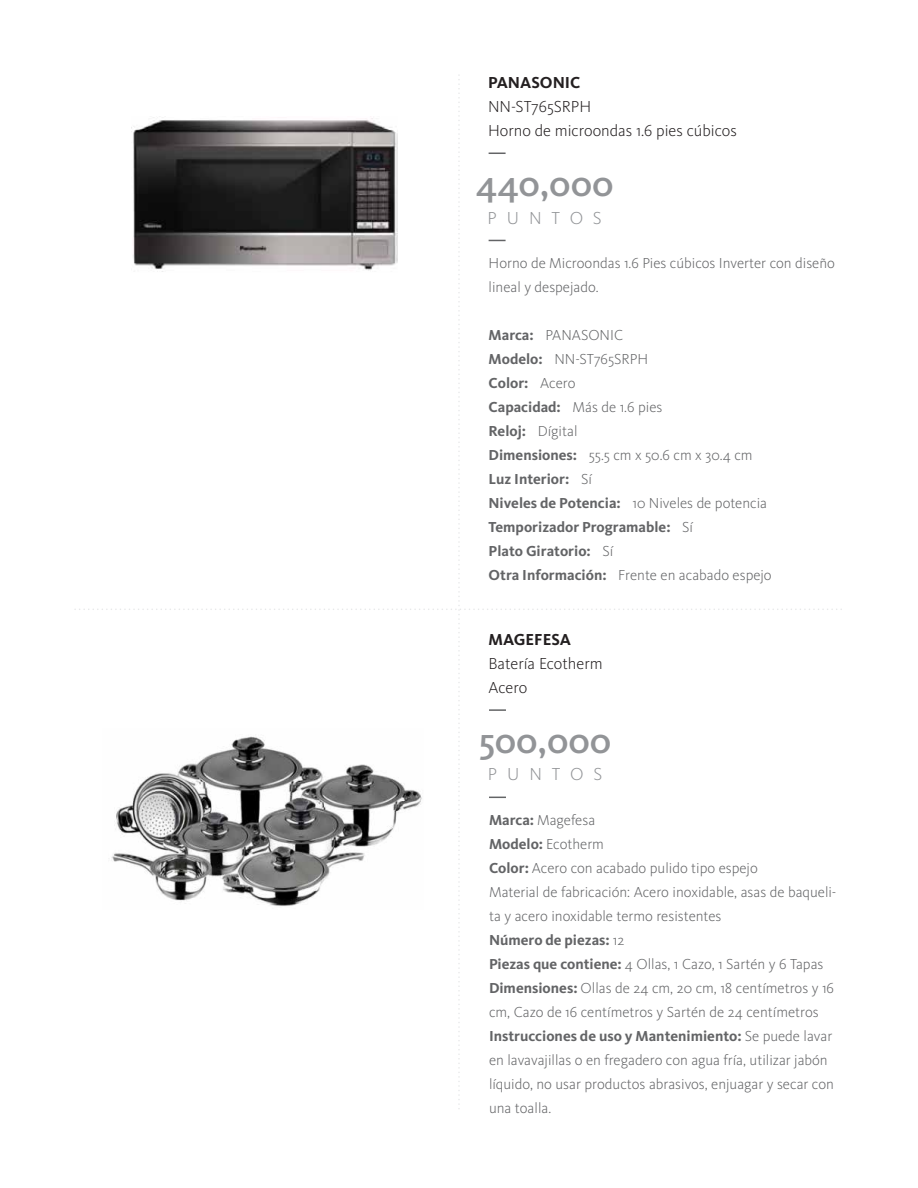
<style>
.page{position:relative;width:918px;height:1188px;background:#fff}
.page>*{position:absolute;margin:0;border:0;box-sizing:border-box;transform-origin:0 0}
.t1{font:500 37.2px "Kievit OT";color:#929497}
.t2{font:300 18px "Kievit OT";letter-spacing:.55em;color:#929497}
.t3{font:300 16.5px/24px "Kievit OT";color:#231f20}
.t4{font:700 16.5px "Kievit OT";color:#231f20}
.t5{font:300 15px/24px "Kievit OT";color:#636466}
.t6{font:700 15px/24px "Kievit OT";color:#636466}
.s1{font-weight:300}
.s2{font-weight:700}
</style>
<div class="page">
<img style="left:133px;top:117px;width:264px;height:155px">
<img style="left:111px;top:736px;width:311px;height:170px">
<p class="t4" style="left:488px;top:73px;width:94px">PANASONIC</p>
<p class="t3" style="left:488px;top:95px;width:250px">NN-ST765SRPH<br>Horno de microondas 1.6 pies cúbicos</p>
<h1 class="t1" style="left:476px;top:161px;width:139px">440,000</h1>
<p class="t2" style="left:488px;top:207px;width:116px">PUNTOS</p>
<p class="t5" style="left:489px;top:251px;width:348px">Horno de Microondas 1.6 Pies cúbicos Inverter con diseño lineal y despejado.</p>
<p class="t6" style="left:489px;top:323px;width:285px">Marca: <span class="s1">PANASONIC<br></span>Modelo: <span class="s1">NN-ST765SRPH<br></span>Color: <span class="s1">Acero<br></span>Capacidad: <span class="s1">Más de 1.6 pies<br></span>Reloj: <span class="s1">Dígital<br></span>Dimensiones: <span class="s1">55.5 cm x 50.6 cm x 30.4 cm<br></span>Luz Interior: <span class="s1">Sí<br></span>Niveles de Potencia: <span class="s1">10 Niveles de potencia<br></span>Temporizador Programable: <span class="s1">Sí<br></span>Plato Giratorio: <span class="s1">Sí<br></span>Otra Información: <span class="s1">Frente en acabado espejo</span></p>
<p class="t4" style="left:488px;top:630px;width:84px">MAGEFESA</p>
<p class="t3" style="left:488px;top:652px;width:116px">Batería Ecotherm<br>Acero</p>
<h1 class="t1" style="left:479px;top:718px;width:134px">500,000</h1>
<p class="t2" style="left:488px;top:764px;width:116px">PUNTOS</p>
<p class="t5" style="left:489px;top:808px;width:349px"><span class="s2">Marca:</span> Magefesa<br><span class="s2">Modelo:</span> Ecotherm<br><span class="s2">Color:</span> Acero con acabado pulido tipo espejo<br>Material de fabricación: Acero inoxidable, asas de baqueli&shy;ta y acero inoxidable termo resistentes<br><span class="s2">Número de piezas:</span> 12<br><span class="s2">Piezas que contiene:</span> 4 Ollas, 1 Cazo, 1 Sartén y 6 Tapas <span class="s2">Dimensiones:</span> Ollas de 24 cm, 20 cm, 18 centímetros y 16 cm, Cazo de 16 centímetros y Sartén de 24 centímetros <span class="s2">Instrucciones de uso y Mantenimiento:</span> Se puede lavar en lavavajillas o en fregadero con agua fría, utilizar jabón líquido, no usar productos abrasivos, enjuagar y secar con una toalla.</p>
</div>
